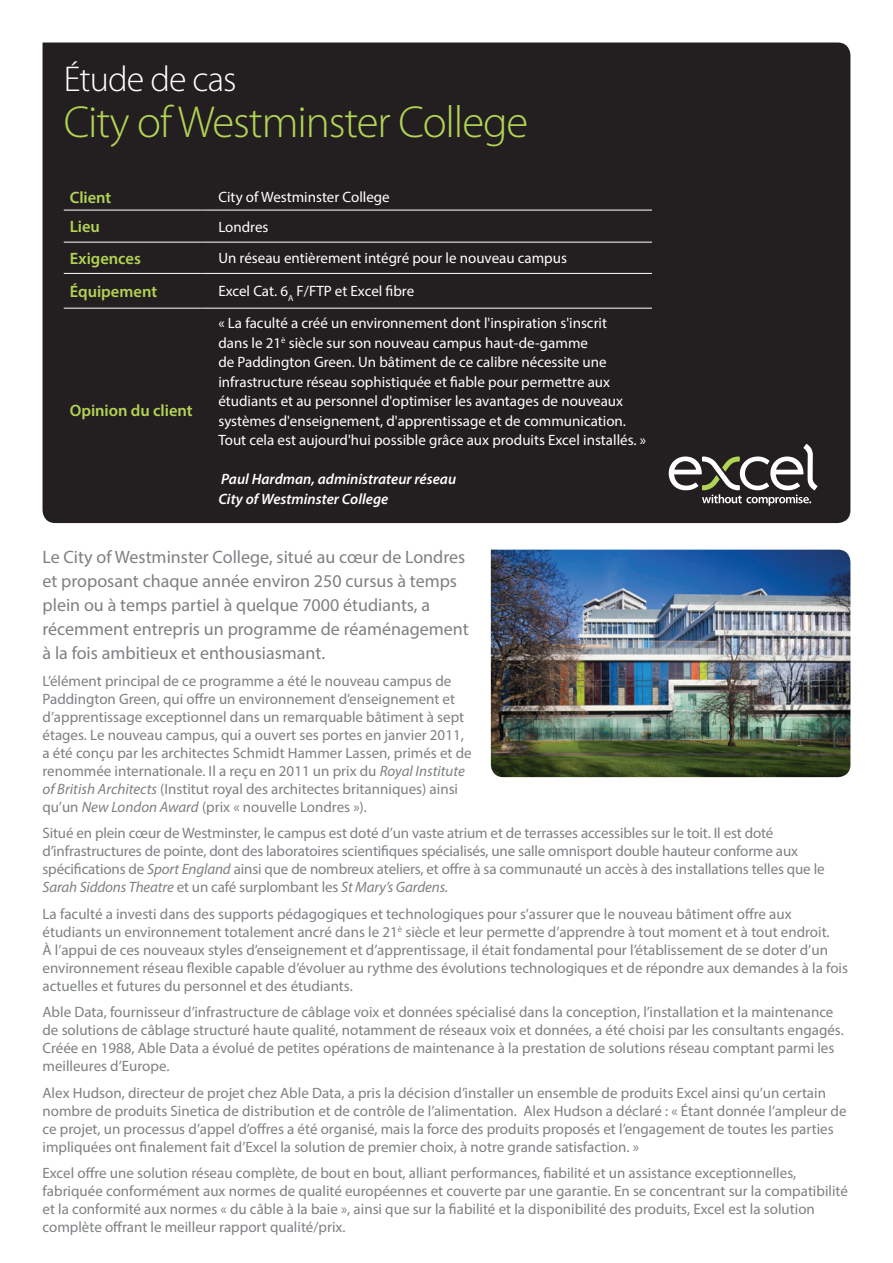
<style>
.page{position:relative;width:893px;height:1263px;background:#fff}
.page>*{position:absolute;margin:0;border:0;box-sizing:border-box;transform-origin:0 0}
.t1{font:300 45px "Myriad Pro";letter-spacing:-.025em;color:#b2d454}
.t2{font:300 36px "Myriad Pro";letter-spacing:-.025em;color:#fff}
.t3{font:18px/24px "Myriad Pro";color:#7e8083}
.t4{font:600 16.5px "Myriad Pro";letter-spacing:-.005em;color:#b2d454}
.t5{font:15px/18px "Myriad Pro";color:#7e8083}
.t6{font:15px/19.5px "Myriad Pro";color:#fff}
.t7{font:italic 600 15px/19.5px "Myriad Pro";color:#fff}
.s1{font-style:italic}
</style>
<div class="page">
<div style="left:43px;top:43px;width:807px;height:480px;background:#231f20"></div>
<svg style="left:669px;top:444px;width:148px;height:62px"></svg>
<hr style="left:64px;top:210px;width:137px;height:1px;background:#fff">
<hr style="left:201px;top:210px;width:451px;height:1px;background:#fff">
<hr style="left:64px;top:242px;width:137px;height:1px;background:#fff">
<hr style="left:201px;top:242px;width:451px;height:1px;background:#fff">
<hr style="left:64px;top:273px;width:137px;height:1px;background:#fff">
<hr style="left:201px;top:273px;width:451px;height:1px;background:#fff">
<hr style="left:64px;top:308px;width:137px;height:1px;background:#fff">
<hr style="left:201px;top:308px;width:451px;height:1px;background:#fff">
<img style="left:491px;top:550px;width:359px;height:227px">
<h2 class="t2" style="left:64px;top:59px;width:174px">Étude de cas</h2>
<h1 class="t1" style="left:64px;top:98px;width:466px">City of Westminster College</h1>
<p class="t4" style="left:70px;top:187px;width:43px">Client</p>
<p class="t6" style="left:218px;top:187px;width:173px">City of Westminster College</p>
<p class="t4" style="left:70px;top:216px;width:32px">Lieu</p>
<p class="t6" style="left:218px;top:217px;width:52px">Londres</p>
<p class="t4" style="left:70px;top:248px;width:73px">Exigences</p>
<p class="t6" style="left:218px;top:248px;width:350px">Un réseau entièrement intégré pour le nouveau campus</p>
<p class="t4" style="left:70px;top:281px;width:89px">Équipement</p>
<p class="t6" style="left:218px;top:281px;width:197px">Excel Cat. 6<sub>A</sub> F/FTP et Excel fibre</p>
<p class="t4" style="left:70px;top:400px;width:124px">Opinion du client</p>
<p class="t6" style="left:218px;top:313px;width:429px">« La faculté a créé un environnement dont l'inspiration s'inscrit<br>dans le 21<sup>è</sup> siècle sur son nouveau campus haut-de-gamme<br>de Paddington Green. Un bâtiment de ce calibre nécessite une infrastructure réseau sophistiquée et fiable pour permettre aux étudiants et au personnel d'optimiser les avantages de nouveaux systèmes d'enseignement, d'apprentissage et de communication.<br>Tout cela est aujourd'hui possible grâce aux produits Excel installés. »</p>
<p class="t7" style="left:218px;top:469px;width:239px">Paul Hardman, administrateur réseau<br>City of Westminster College</p>
<p class="t3" style="left:43px;top:545px;width:428px">Le City of Westminster College, situé au cœur de Londres et proposant chaque année environ 250 cursus à temps plein ou à temps partiel à quelque 7000 étudiants, a récemment entrepris un programme de réaménagement à la fois ambitieux et enthousiasmant.</p>
<p class="t5" style="left:43px;top:671px;width:431px">L’élément principal de ce programme a été le nouveau campus de Paddington Green, qui offre un environnement d’enseignement et d’apprentissage exceptionnel dans un remarquable bâtiment à sept étages. Le nouveau campus, qui a ouvert ses portes en janvier 2011, a été conçu par les architectes Schmidt Hammer Lassen, primés et de renommée internationale. Il a reçu en 2011 un prix du <span class="s1">Royal Institute of British Architects</span> (Institut royal des architectes britanniques) ainsi qu’un <span class="s1">New London Award</span> (prix « nouvelle Londres »).</p>
<p class="t5" style="left:43px;top:824px;width:783px">Situé en plein cœur de Westminster, le campus est doté d’un vaste atrium et de terrasses accessibles sur le toit. Il est doté d’infrastructures de pointe, dont des laboratoires scientifiques spécialisés, une salle omnisport double hauteur conforme aux spécifications de <span class="s1">Sport England</span> ainsi que de nombreux ateliers, et offre à sa communauté un accès à des installations telles que le <span class="s1">Sarah Siddons Theatre</span> et un café surplombant les <span class="s1">St Mary’s Gardens.</span></p>
<p class="t5" style="left:43px;top:904px;width:807px">La faculté a investi dans des supports pédagogiques et technologiques pour s’assurer que le nouveau bâtiment offre aux étudiants un environnement totalement ancré dans le 21<sup>è</sup> siècle et leur permette d’apprendre à tout moment et à tout endroit.<br>À l’appui de ces nouveaux styles d’enseignement et d’apprentissage, il était fondamental pour l’établissement de se doter d’un environnement réseau flexible capable d’évoluer au rythme des évolutions technologiques et de répondre aux demandes à la fois actuelles et futures du personnel et des étudiants.</p>
<p class="t5" style="left:43px;top:1003px;width:803px">Able Data, fournisseur d’infrastructure de câblage voix et données spécialisé dans la conception, l’installation et la maintenance de solutions de câblage structuré haute qualité, notamment de réseaux voix et données, a été choisi par les consultants engagés.<br>Créée en 1988, Able Data a évolué de petites opérations de maintenance à la prestation de solutions réseau comptant parmi les meilleures d’Europe.</p>
<p class="t5" style="left:43px;top:1083px;width:806px">Alex Hudson, directeur de projet chez Able Data, a pris la décision d’installer un ensemble de produits Excel ainsi qu’un certain nombre de produits Sinetica de distribution et de contrôle de l’alimentation. Alex Hudson a déclaré : « Étant donnée l’ampleur de ce projet, un processus d’appel d’offres a été organisé, mais la force des produits proposés et l’engagement de toutes les parties impliquées ont finalement fait d’Excel la solution de premier choix, à notre grande satisfaction. »</p>
<p class="t5" style="left:43px;top:1164px;width:807px">Excel offre une solution réseau complète, de bout en bout, alliant performances, fiabilité et un assistance exceptionnelles, fabriquée conformément aux normes de qualité européennes et couverte par une garantie. En se concentrant sur la compatibilité et la conformité aux normes « du câble à la baie », ainsi que sur la fiabilité et la disponibilité des produits, Excel est la solution complète offrant le meilleur rapport qualité/prix.</p>
</div>
